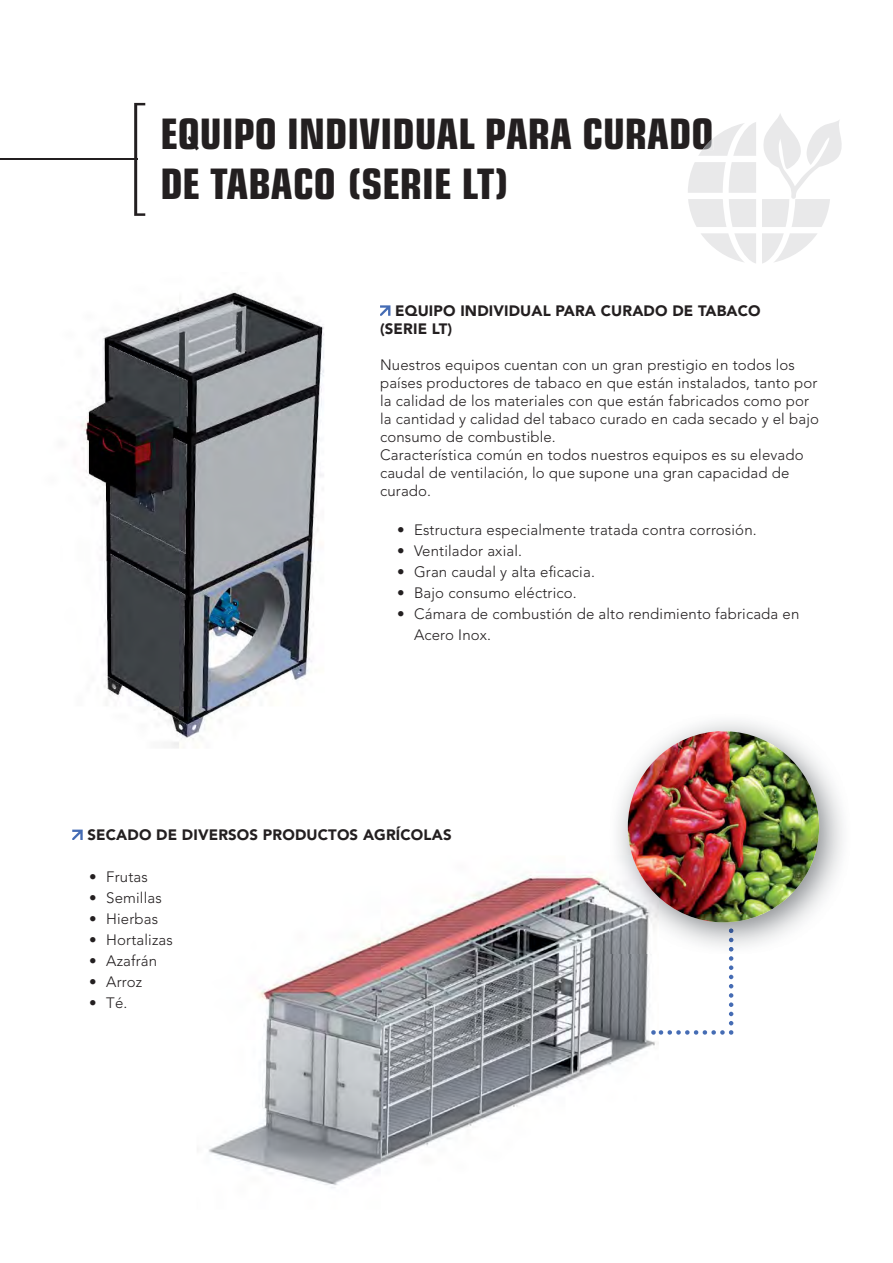
<style>
.page{position:relative;width:893px;height:1263px;background:#fff}
.page>*{position:absolute;margin:0;border:0;box-sizing:border-box;transform-origin:0 0}
.t1{font:700 condensed 42px/50.4px "Square 721 BT";color:#231f20}
.t2{font:300 15px/18px "Avenir";letter-spacing:.01em;color:#231f20}
.t3{font:900 15px/18px "Avenir";letter-spacing:.01em;color:#231f20}
.s1{color:#7a7c7f}
</style>
<div class="page">
<svg style="left:134px;top:103px;width:11px;height:113px"></svg>
<hr style="left:0;top:158px;width:138px;height:2px;background:#231f20">
<svg style="left:380px;top:305px;width:10px;height:11px"></svg>
<svg style="left:701px;top:233px;width:55px;height:30px"></svg>
<svg style="left:762px;top:233px;width:55px;height:30px"></svg>
<svg style="left:688px;top:114px;width:154px;height:113px"></svg>
<img style="left:80px;top:287px;width:244px;height:461px">
<img style="left:209px;top:872px;width:446px;height:316px">
<svg style="left:72px;top:830px;width:11px;height:10px"></svg>
<img style="left:617px;top:721px;width:226px;height:230px">
<img style="left:610px;top:856px;width:49px;height:98px">
<svg style="left:651px;top:928px;width:82px;height:107px"></svg>
<img style="left:628px;top:731px;width:191px;height:191px;border-radius:50%">
<h1 class="t1" style="left:160px;top:113px;width:554px">EQUIPO INDIVIDUAL PARA CURAD<span class="s1">O<br></span>DE TABACO (SERIE LT)</h1>
<p class="t3" style="left:380px;top:303px;width:382px;text-indent:15px">EQUIPO INDIVIDUAL PARA CURADO DE TABACO (SERIE LT)</p>
<p class="t2" style="left:380px;top:357px;width:440px">Nuestros equipos cuentan con un gran prestigio en todos los países productores de tabaco en que están instalados, tanto por la calidad de los materiales con que están fabricados como por la cantidad y calidad del tabaco curado en cada secado y el bajo consumo de combustible.<br>Característica común en todos nuestros equipos es su elevado caudal de ventilación, lo que supone una gran capacidad de curado.</p>
<p class="t2" style="left:397px;top:522px;width:361px">• Estructura especialmente tratada contra corrosión.</p>
<p class="t2" style="left:397px;top:543px;width:126px">• Ventilador axial.</p>
<p class="t2" style="left:397px;top:564px;width:199px">• Gran caudal y alta eficacia.</p>
<p class="t2" style="left:397px;top:585px;width:181px">• Bajo consumo eléctrico.</p>
<p class="t2" style="left:414px;top:604px;width:387px;line-height:21px;text-indent:-17px">• Cámara de combustión de alto rendimiento fabricada en<br>Acero Inox.</p>
<p class="t3" style="left:87px;top:827px;width:366px">SECADO DE DIVERSOS PRODUCTOS AGRÍCOLAS</p>
<p class="t2" style="left:89px;top:869px;width:60px">• Frutas</p>
<p class="t2" style="left:89px;top:890px;width:74px">• Semillas</p>
<p class="t2" style="left:89px;top:911px;width:70px">• Hierbas</p>
<p class="t2" style="left:89px;top:932px;width:85px">• Hortalizas</p>
<p class="t2" style="left:89px;top:953px;width:69px">• Azafrán</p>
<p class="t2" style="left:89px;top:974px;width:54px">• Arroz</p>
<p class="t2" style="left:89px;top:995px;width:40px">• Té.</p>
</div>
